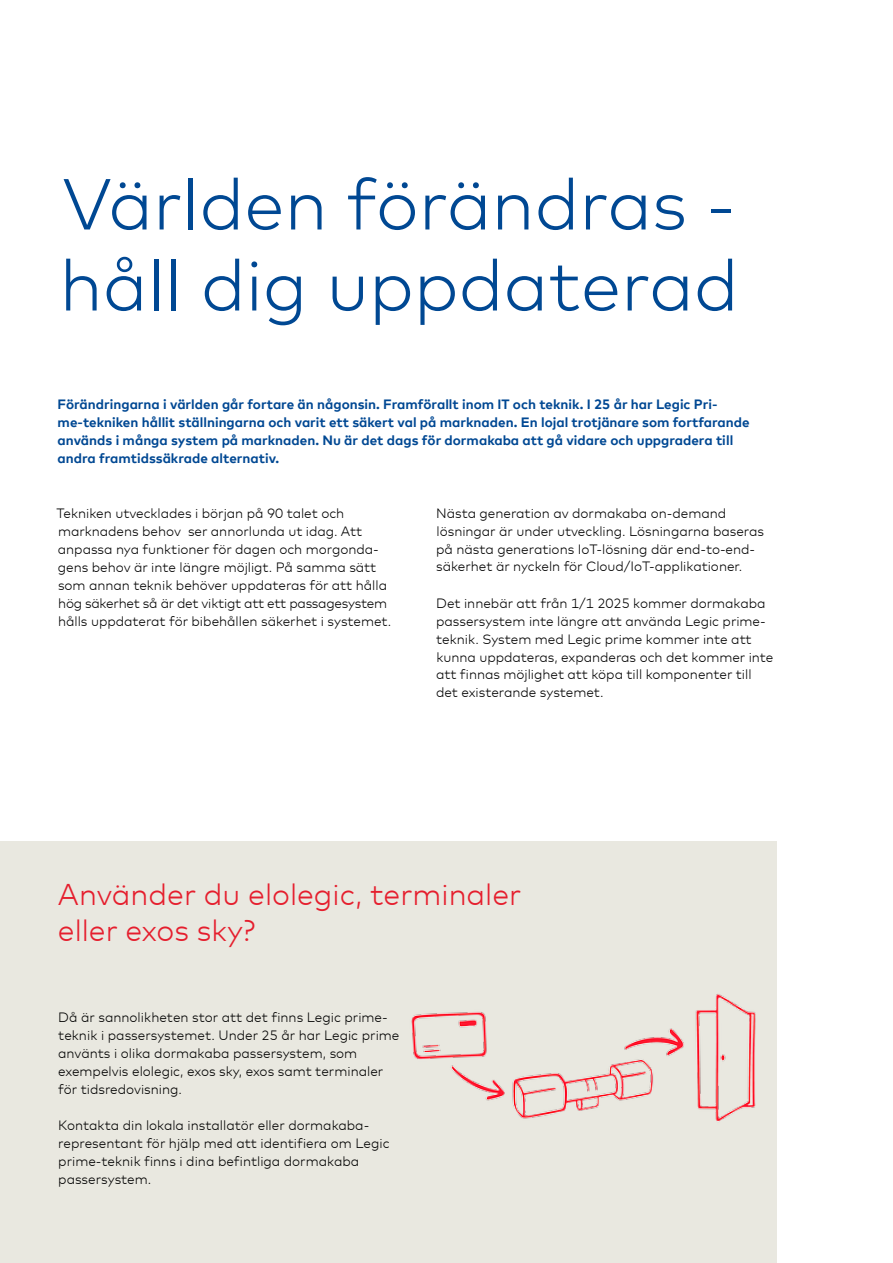
<style>
.page{position:relative;width:893px;height:1263px;background:#fff}
.page>*{position:absolute;margin:0;border:0;box-sizing:border-box;transform-origin:0 0}
.t1{font:300 72px/81px "Mark Offc";color:#004893}
.t2{font:300 30px/36px "Mark Offc";color:#e51e2d}
.t3{font:300 13.5px/18px "Mark Offc";letter-spacing:-.005em;color:#000}
.t4{font:700 13.5px/18px "Mark Offc";color:#004893}
</style>
<div class="page">
<div style="left:0;top:841px;width:776px;height:422px;background:#e9e8e0"></div>
<img style="left:411px;top:896px;width:366px;height:303px">
<h1 class="t1" style="left:60px;top:163px;width:680px">Världen förändras - håll dig uppdaterad</h1>
<p class="t4" style="left:58px;top:395px;width:694px">Förändringarna i världen går fortare än någonsin. Framförallt inom IT och teknik. I 25 år har Legic Pri&shy;me-tekniken hållit ställningarna och varit ett säkert val på marknaden. En lojal trotjänare som fortfarande används i många system på marknaden. Nu är det dags för dormakaba att gå vidare och uppgradera till andra framtidssäkrade alternativ.</p>
<p class="t3" style="left:57px;top:504px;width:336px">Tekniken utvecklades i början på 90 talet och marknadens behov ser annorlunda ut idag. Att anpassa nya funktioner för dagen och morgonda&shy;gens behov är inte längre möjligt. På samma sätt som annan teknik behöver uppdateras för att hålla hög säkerhet så är det viktigt att ett passagesystem hålls uppdaterat för bibehållen säkerhet i systemet.</p>
<p class="t3" style="left:436px;top:504px;width:329px">Nästa generation av dormakaba on-demand lösningar är under utveckling. Lösningarna baseras på nästa generations IoT-lösning där end-to-end&shy;säkerhet är nyckeln för Cloud/IoT-applikationer.</p>
<p class="t3" style="left:436px;top:594px;width:339px">Det innebär att från 1/1 2025 kommer dormakaba passersystem inte längre att använda Legic prime&shy;teknik. System med Legic prime kommer inte att kunna uppdateras, expanderas och det kommer inte att finnas möjlighet att köpa till komponenter till det existerande systemet.</p>
<h2 class="t2" style="left:58px;top:876px;width:465px">Använder du elolegic, terminaler eller exos sky?</h2>
<p class="t3" style="left:58px;top:1008px;width:343px">Då är sannolikheten stor att det finns Legic prime&shy;teknik i passersystemet. Under 25 år har Legic prime använts i olika dormakaba passersystem, som exempelvis elolegic, exos sky, exos samt terminaler för tidsredovisning.</p>
<p class="t3" style="left:58px;top:1116px;width:333px">Kontakta din lokala installatör eller dormakaba&shy;representant för hjälp med att identifiera om Legic prime-teknik finns i dina befintliga dormakaba passersystem.</p>
</div>
